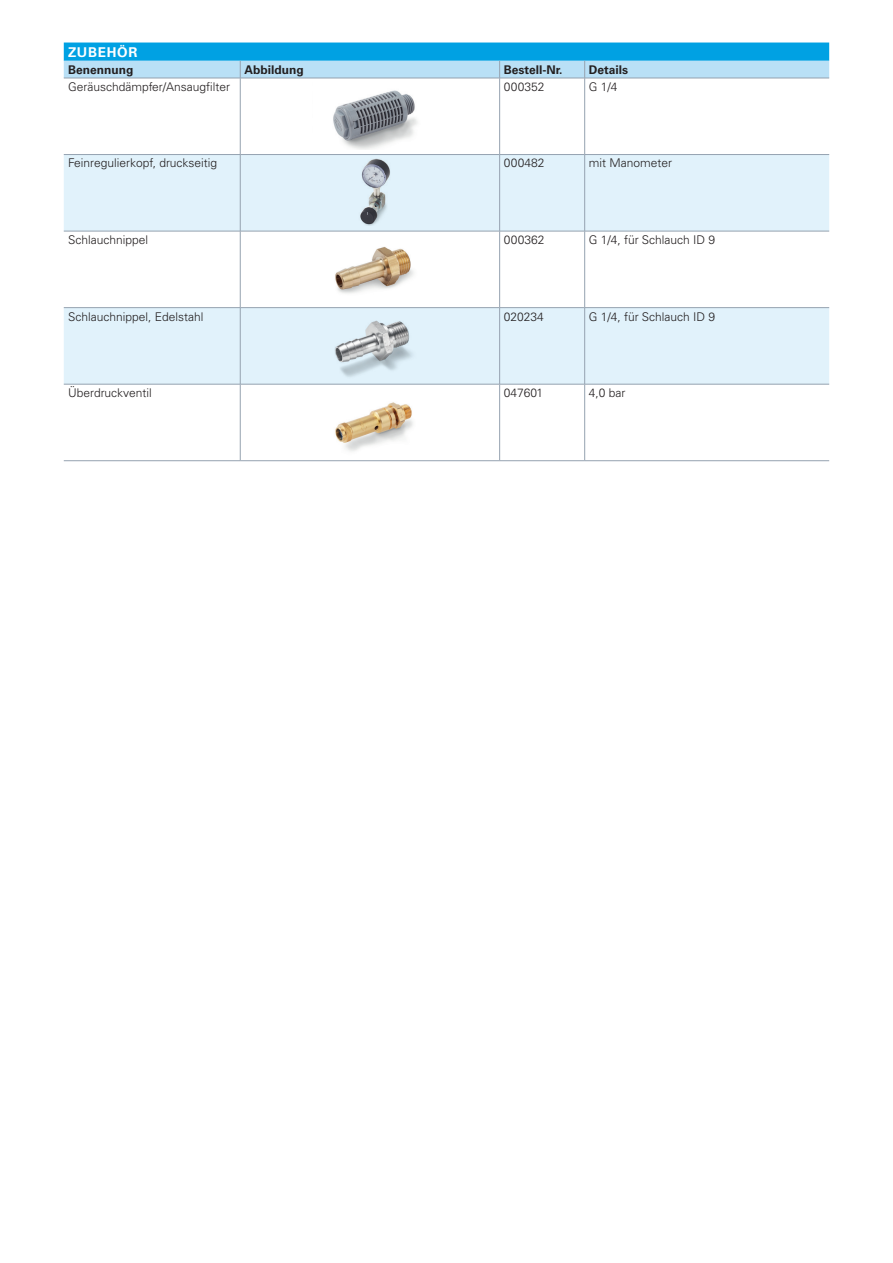
<style>
.page{position:relative;width:893px;height:1263px;background:#fff}
.page>*{position:absolute;margin:0;border:0;box-sizing:border-box;transform-origin:0 0}
.Titel_Headline_Tabelle{font:700 13.5px "Univers LT Pro 65";letter-spacing:.05em;color:#fff}
.Fließtext_Tabelle{font:300 12px "Univers LT Pro 45";color:#231f20}
.Titel_Kopfzeile_Tabelle{font:700 12px "Univers LT Pro 65";color:#231f20}
</style>
<div class="page">
<svg style="left:64px;top:155px;width:765px;height:229px;fill:#e1f2fb"></svg>
<hr style="left:64px;top:78px;width:176px;height:1px;background:#95a2b0">
<hr style="left:240px;top:78px;width:260px;height:1px;background:#95a2b0">
<hr style="left:500px;top:78px;width:85px;height:1px;background:#95a2b0">
<hr style="left:585px;top:78px;width:244px;height:1px;background:#95a2b0">
<hr style="left:64px;top:154px;width:176px;height:1px;background:#95a2b0">
<hr style="left:240px;top:154px;width:260px;height:1px;background:#95a2b0">
<hr style="left:500px;top:154px;width:85px;height:1px;background:#95a2b0">
<hr style="left:585px;top:154px;width:244px;height:1px;background:#95a2b0">
<hr style="left:64px;top:231px;width:176px;height:1px;background:#95a2b0">
<hr style="left:240px;top:231px;width:260px;height:1px;background:#95a2b0">
<hr style="left:500px;top:231px;width:85px;height:1px;background:#95a2b0">
<hr style="left:585px;top:231px;width:244px;height:1px;background:#95a2b0">
<hr style="left:64px;top:307px;width:176px;height:1px;background:#95a2b0">
<hr style="left:240px;top:307px;width:260px;height:1px;background:#95a2b0">
<hr style="left:500px;top:307px;width:85px;height:1px;background:#95a2b0">
<hr style="left:585px;top:307px;width:244px;height:1px;background:#95a2b0">
<hr style="left:64px;top:384px;width:176px;height:1px;background:#95a2b0">
<hr style="left:240px;top:384px;width:260px;height:1px;background:#95a2b0">
<hr style="left:500px;top:384px;width:85px;height:1px;background:#95a2b0">
<hr style="left:585px;top:384px;width:244px;height:1px;background:#95a2b0">
<hr style="left:64px;top:460px;width:176px;height:1px;background:#95a2b0">
<hr style="left:240px;top:460px;width:260px;height:1px;background:#95a2b0">
<hr style="left:500px;top:460px;width:85px;height:1px;background:#95a2b0">
<hr style="left:585px;top:460px;width:244px;height:1px;background:#95a2b0">
<hr style="left:240px;top:78px;width:1px;height:76px;background:#95a2b0">
<hr style="left:499px;top:78px;width:1px;height:76px;background:#95a2b0">
<hr style="left:240px;top:155px;width:1px;height:76px;background:#95a2b0">
<hr style="left:499px;top:155px;width:1px;height:76px;background:#95a2b0">
<hr style="left:240px;top:231px;width:1px;height:76px;background:#95a2b0">
<hr style="left:499px;top:231px;width:1px;height:76px;background:#95a2b0">
<hr style="left:240px;top:308px;width:1px;height:76px;background:#95a2b0">
<hr style="left:499px;top:308px;width:1px;height:76px;background:#95a2b0">
<hr style="left:240px;top:384px;width:1px;height:76px;background:#95a2b0">
<hr style="left:499px;top:384px;width:1px;height:76px;background:#95a2b0">
<svg style="left:64px;top:43px;width:765px;height:35px;background:#5bbfeb"></svg>
<hr style="left:584px;top:78px;width:1px;height:76px;background:#95a2b0">
<hr style="left:584px;top:155px;width:1px;height:76px;background:#95a2b0">
<hr style="left:584px;top:231px;width:1px;height:76px;background:#95a2b0">
<hr style="left:584px;top:308px;width:1px;height:76px;background:#95a2b0">
<hr style="left:584px;top:384px;width:1px;height:76px;background:#95a2b0">
<img style="left:333px;top:90px;width:85px;height:59px">
<img style="left:313px;top:235px;width:114px;height:67px">
<img style="left:313px;top:312px;width:113px;height:67px">
<img style="left:335px;top:402px;width:78px;height:49px">
<img style="left:330px;top:159px;width:99px;height:67px">
<img style="left:335px;top:321px;width:74px;height:41px">
<img style="left:360px;top:159px;width:17px;height:65px">
<p class="Titel_Headline_Tabelle" style="left:68px;top:42px;width:71px">ZUBEHÖR</p>
<p class="Titel_Kopfzeile_Tabelle" style="left:68px;top:61px;width:67px">Benennung</p>
<p class="Titel_Kopfzeile_Tabelle" style="left:244px;top:61px;width:61px">Abbildung</p>
<p class="Titel_Kopfzeile_Tabelle" style="left:504px;top:61px;width:60px">Bestell-Nr.</p>
<p class="Titel_Kopfzeile_Tabelle" style="left:589px;top:61px;width:41px">Details</p>
<p class="Fließtext_Tabelle" style="left:68px;top:79px;width:164px">Geräuschdämpfer/Ansaugfilter</p>
<p class="Fließtext_Tabelle" style="left:504px;top:79px;width:42px">000352</p>
<p class="Fließtext_Tabelle" style="left:589px;top:79px;width:30px">G 1/4</p>
<p class="Fließtext_Tabelle" style="left:68px;top:155px;width:151px">Feinregulierkopf, druckseitig</p>
<p class="Fließtext_Tabelle" style="left:504px;top:155px;width:42px">000482</p>
<p class="Fließtext_Tabelle" style="left:589px;top:155px;width:85px">mit Manometer</p>
<p class="Fließtext_Tabelle" style="left:68px;top:232px;width:82px">Schlauchnippel</p>
<p class="Fließtext_Tabelle" style="left:504px;top:232px;width:42px">000362</p>
<p class="Fließtext_Tabelle" style="left:589px;top:232px;width:128px">G 1/4, für Schlauch ID 9</p>
<p class="Fließtext_Tabelle" style="left:68px;top:308px;width:137px">Schlauchnippel, Edelstahl</p>
<p class="Fließtext_Tabelle" style="left:504px;top:308px;width:42px">020234</p>
<p class="Fließtext_Tabelle" style="left:589px;top:308px;width:128px">G 1/4, für Schlauch ID 9</p>
<p class="Fließtext_Tabelle" style="left:68px;top:385px;width:85px">Überdruckventil</p>
<p class="Fließtext_Tabelle" style="left:504px;top:385px;width:41px">047601</p>
<p class="Fließtext_Tabelle" style="left:589px;top:385px;width:38px">4,0 bar</p>
</div>
